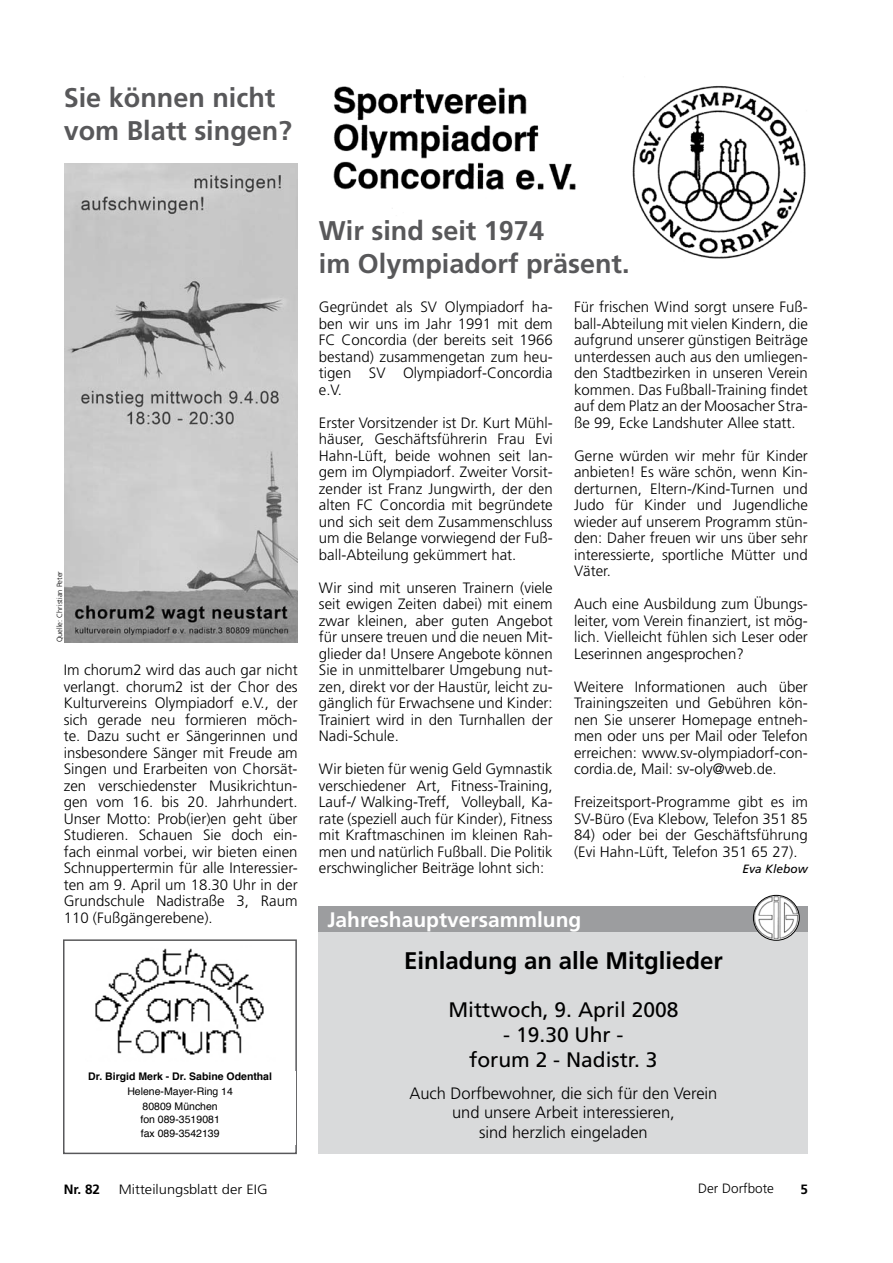
<style>
.page{position:relative;width:893px;height:1263px;background:#fff}
.page>*{position:absolute;margin:0;border:0;box-sizing:border-box;transform-origin:0 0}
.t1{font:700 27px/33px "Frutiger";color:#58585a}
.t2{font:700 24px "Frutiger";color:#000}
.t3{font:21px/25.2px "Frutiger";color:#000;text-align:center}
.t4{font:700 21px "Frutiger";color:#fff}
.t5{font:300 16.5px/19.5px "Frutiger";color:#000;text-align:center}
.t6{font:300 15px/16.5px "Frutiger";color:#000;text-align:justify}
.t7{font:300 13.5px "Frutiger";color:#000;scale:1.09 1}
.t8{font:300 13.5px "Frutiger";color:#000}
.t9{font:700 13.5px "Frutiger";color:#000}
.t10{font:italic 12px "Frutiger";color:#000}
.t11{font:10.5px/15px "Helvetica";color:#000;text-align:center}
.t12{font:700 10.5px "Helvetica";color:#000}
.t13{font:300 7.5px "Frutiger";color:#000}
</style>
<div class="page">
<img style="left:65px;top:164px;width:233px;height:478px">
<div style="left:63px;top:939px;width:234px;height:215px;border:2px solid #58585a"></div>
<img style="left:95px;top:948px;width:169px;height:107px">
<div style="left:65px;top:1072px;width:230px;height:73px;background:#fff"></div>
<img style="left:333px;top:86px;width:473px;height:173px">
<div style="left:319px;top:906px;width:489px;height:248px;background:#d9dadb"></div>
<div style="left:319px;top:906px;width:489px;height:26px;background:#9c9d9f"></div>
<img style="left:754px;top:895px;width:45px;height:45px">
<div style="left:753px;top:895px;width:46px;height:45px;border:1px solid #000;border-radius:50%"></div>
<h1 class="t1" style="left:64px;top:81px;width:230px">Sie können nicht vom Blatt singen?</h1>
<p class="t13" style="left:55px;top:642px;width:73px;rotate:-90deg">Quelle: Christian Peter</p>
<p class="t6" style="left:64px;top:662px;width:235px">Im chorum2 wird das auch gar nicht verlangt. chorum2 ist der Chor des Kulturvereins Olympiadorf e.V., der sich gerade neu formieren möch&shy;te. Dazu sucht er Sängerinnen und insbesondere Sänger mit Freude am Singen und Erarbeiten von Chorsät&shy;zen verschiedenster Musikrichtun&shy;gen vom 16. bis 20. Jahrhundert.<br>Unser Motto: Prob(ier)en geht über Studieren. Schauen Sie doch ein&shy;fach einmal vorbei, wir bieten einen Schnuppertermin für alle Interessier&shy;ten am 9. April um 18.30 Uhr in der Grundschule Nadistraße 3, Raum 110 (Fußgängerebene).</p>
<p class="t12" style="left:88px;top:1068px;width:185px">Dr. Birgid Merk - Dr. Sabine Odenthal</p>
<p class="t11" style="left:127px;top:1084px;width:107px">Helene-Mayer-Ring 14<br>80809 München</p>
<p class="t11" style="left:140px;top:1113px;width:81px;line-height:13.5px;text-align:left">fon 089-3519081 fax 089-3542139</p>
<h1 class="t1" style="left:319px;top:213px;width:312px">Wir sind seit 1974<br>im Olympiadorf präsent.</h1>
<p class="t6" style="left:319px;top:299px;width:235px">Gegründet als SV Olympiadorf ha&shy;ben wir uns im Jahr 1991 mit dem FC Concordia (der bereits seit 1966 bestand) zusammengetan zum heu&shy;tigen SV Olympiadorf-Concordia e.V.</p>
<p class="t6" style="left:319px;top:414px;width:235px">Erster Vorsitzender ist Dr. Kurt Mühl&shy;häuser, Geschäftsführerin Frau Evi Hahn-Lüft, beide wohnen seit lan&shy;gem im Olympiadorf. Zweiter Vorsit&shy;zender ist Franz Jungwirth, der den alten FC Concordia mit begründete und sich seit dem Zusammenschluss um die Belange vorwiegend der Fuß&shy;ball-Abteilung gekümmert hat.</p>
<p class="t6" style="left:319px;top:579px;width:235px">Wir sind mit unseren Trainern (viele seit ewigen Zeiten dabei) mit einem zwar kleinen, aber guten Angebot für unsere treuen und die neuen Mit&shy;glieder da! Unsere Angebote können Sie in unmittelbarer Umgebung nut&shy;zen, direkt vor der Haustür, leicht zu&shy;gänglich für Erwachsene und Kinder:<br>Trainiert wird in den Turnhallen der Nadi-Schule.</p>
<p class="t6" style="left:319px;top:761px;width:235px">Wir bieten für wenig Geld Gymnastik verschiedener Art, Fitness-Training, Lauf-/ Walking-Treff, Volleyball, Ka&shy;rate (speziell auch für Kinder), Fitness mit Kraftmaschinen im kleinen Rah&shy;men und natürlich Fußball. Die Politik erschwinglicher Beiträge lohnt sich:</p>
<p class="t6" style="left:574px;top:299px;width:235px">Für frischen Wind sorgt unsere Fuß&shy;ball-Abteilung mit vielen Kindern, die aufgrund unserer günstigen Beiträge unterdessen auch aus den umliegen&shy;den Stadtbezirken in unseren Verein kommen. Das Fußball-Training findet auf dem Platz an der Moosacher Stra&shy;ße 99, Ecke Landshuter Allee statt.</p>
<p class="t6" style="left:574px;top:447px;width:235px">Gerne würden wir mehr für Kinder anbieten! Es wäre schön, wenn Kin&shy;derturnen, Eltern-/Kind-Turnen und Judo für Kinder und Jugendliche wieder auf unserem Programm stün&shy;den: Daher freuen wir uns über sehr interessierte, sportliche Mütter und Väter.</p>
<p class="t6" style="left:574px;top:596px;width:235px">Auch eine Ausbildung zum Übungs&shy;leiter, vom Verein finanziert, ist mög&shy;lich. Vielleicht fühlen sich Leser oder Leserinnen angesprochen?</p>
<p class="t6" style="left:574px;top:678px;width:235px">Weitere Informationen auch über Trainingszeiten und Gebühren kön&shy;nen Sie unserer Homepage entneh&shy;men oder uns per Mail oder Telefon erreichen: www.sv-olympiadorf-con&shy;cordia.de, Mail: sv-oly@web.de.</p>
<p class="t6" style="left:574px;top:794px;width:235px">Freizeitsport-Programme gibt es im<br>SV-Büro (Eva Klebow, Telefon 351 85</p>
<p class="t6" style="left:574px;top:827px;width:235px">84) oder bei der Geschäftsführung (Evi Hahn-Lüft, Telefon 351 65 27).</p>
<p class="t10" style="left:743px;top:862px;width:67px">Eva Klebow</p>
<h3 class="t4" style="left:327px;top:908px;width:255px">Jahreshauptversammlung</h3>
<h2 class="t2" style="left:404px;top:946px;width:320px">Einladung an alle Mitglieder</h2>
<h3 class="t3" style="left:448px;top:996px;width:231px">Mittwoch, 9. April 2008</h3>
<h3 class="t3" style="left:469px;top:1022px;width:190px">- 19.30 Uhr -<br>forum 2 - Nadistr. 3</h3>
<p class="t5" style="left:409px;top:1083px;width:310px">Auch Dorfbewohner, die sich für den Verein und unsere Arbeit interessieren,<br>sind herzlich eingeladen</p>
<p class="t9" style="left:64px;top:1181px;width:38px">Nr. 82</p>
<p class="t7" style="left:119px;top:1181px;width:138px">Mitteilungsblatt der EIG</p>
<p class="t8" style="left:698px;top:1181px;width:77px">Der Dorfbote</p>
<p class="t9" style="left:800px;top:1181px;width:9px">5</p>
</div>
